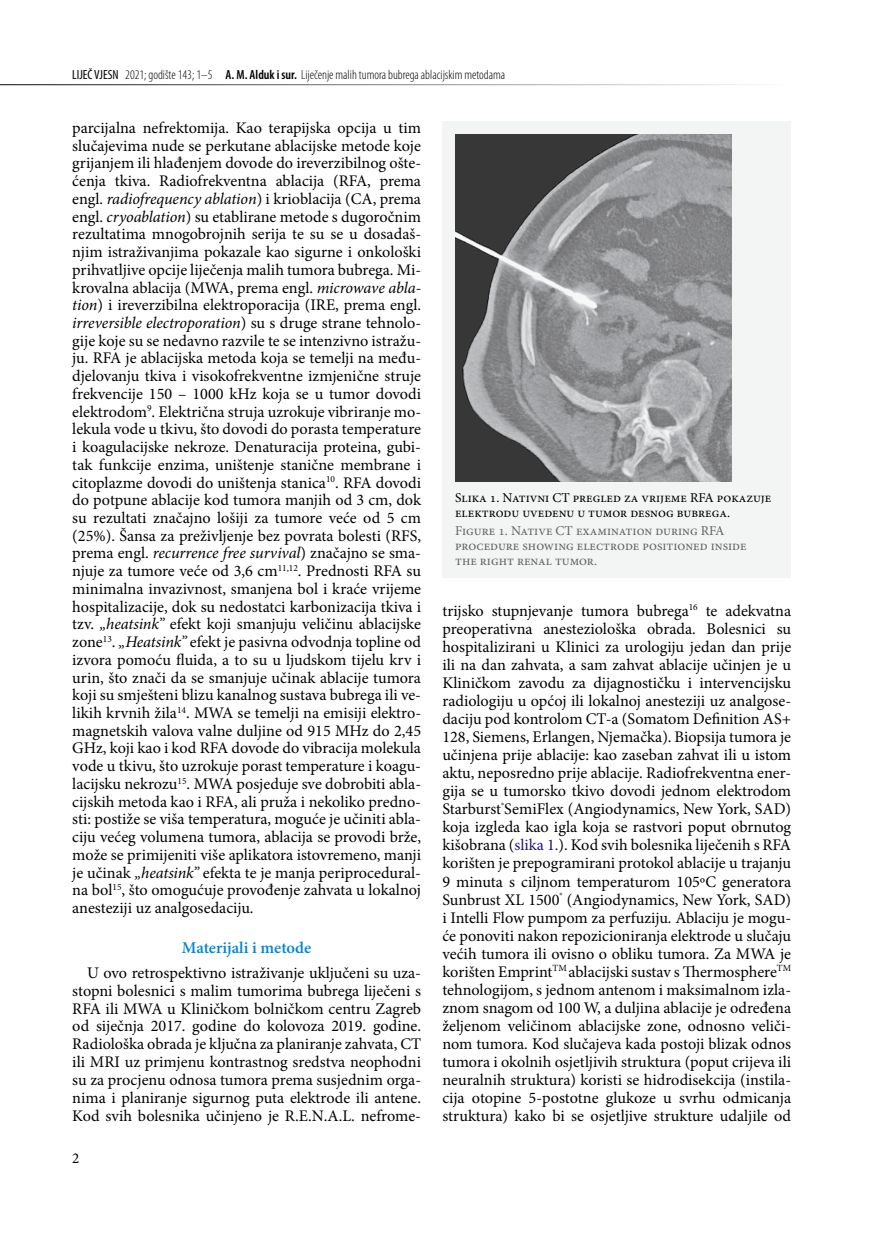
<style>
.page{position:relative;width:872px;height:1234px;background:#fff}
.page>*{position:absolute;margin:0;border:0;box-sizing:border-box;transform-origin:0 0}
.t1{font:600 16.5px "Minion Pro";color:#0087d1}
.t2{font:16.2px/17.7px "Minion Pro";color:#000;text-align:justify}
.t3{font:15px "Minion Pro";color:#000}
.t4{font:13.5px/15px "Minion Pro";color:#646365}
.t5{font:13.5px/15px "Minion Pro";color:#000}
.t6{font:300 condensed 13.2px "Myriad Pro";color:#000}
.s1{font-weight:400}
.s2{font-weight:600}
.s3{font-style:italic}
.s4{color:#231177}
</style>
<div class="page">
<hr style="left:0;top:84px;width:791px;height:1px;background:#000">
<div style="left:442px;top:121px;width:349px;height:456px;background:#f3f4f4"></div>
<img style="left:455px;top:134px;width:276px;height:348px">
<p class="t6" style="left:72px;top:67px;width:434px"><span class="s1">LIJEČ VJESN</span> 2021; godište 143; 1–5 <span class="s2">A. M. Alduk i sur.</span> Liječenje malih tumora bubrega ablacijskim metodama</p>
<p class="t2" style="left:72px;top:119px;width:351px">parcijalna nefrektomija. Kao terapijska opcija u tim slučajevima nude se perkutane ablacijske metode koje grijanjem ili hlađenjem dovode do ireverzibilnog ošte&shy;ćenja tkiva. Radiofrekventna ablacija (RFA, prema engl. <span class="s3">radiofrequency ablation</span>) i krioblacija (CA, prema engl. <span class="s3">cryoablation</span>) su etablirane metode s dugoročnim rezultatima mnogobrojnih serija te su se u dosadaš&shy;njim istraživanjima pokazale kao sigurne i onkološki prihvatljive opcije liječenja malih tumora bubrega. Mi&shy;krovalna ablacija (MWA, prema engl. <span class="s3">microwave abla&shy;tion</span>) i ireverzibilna elektroporacija (IRE, prema engl. <span class="s3">irreversible electroporation</span>) su s druge strane tehnolo&shy;gije koje su se nedavno razvile te se intenzivno istražu&shy;ju. RFA je ablacijska metoda koja se temelji na među&shy;djelovanju tkiva i visokofrekventne izmjenične struje frekvencije 150 – 1000 kHz koja se u tumor dovodi elektrodom<sup>9</sup>. Električna struja uzrokuje vibriranje mo&shy;lekula vode u tkivu, što dovodi do porasta temperature i koagulacijske nekroze. Denaturacija proteina, gubi&shy;tak funkcije enzima, uništenje stanične membrane i citoplazme dovodi do uništenja stanica<sup>10</sup>. RFA dovodi do potpune ablacije kod tumora manjih od 3 cm, dok su rezultati značajno lošiji za tumore veće od 5 cm (25%). Šansa za preživljenje bez povrata bolesti (RFS, prema engl. <span class="s3">recurrence free survival</span>) značajno se sma&shy;njuje za tumore veće od 3,6 cm<sup>11,12</sup>. Prednosti RFA su minimalna invazivnost, smanjena bol i kraće vrijeme hospitalizacije, dok su nedostatci karbonizacija tkiva i tzv. <span class="s3">„heatsink”</span> efekt koji smanjuju veličinu ablacijske zone<sup>13</sup>. <span class="s3">„Heatsink”</span> efekt je pasivna odvodnja topline od izvora pomoću fluida, a to su u ljudskom tijelu krv i urin, što znači da se smanjuje učinak ablacije tumora koji su smješteni blizu kanalnog sustava bubrega ili ve&shy;likih krvnih žila<sup>14</sup>. MWA se temelji na emisiji elektro&shy;magnetskih valova valne duljine od 915 MHz do 2,45<br>GHz, koji kao i kod RFA dovode do vibracija molekula vode u tkivu, što uzrokuje porast temperature i koagu&shy;lacijsku nekrozu<sup>15</sup>. MWA posjeduje sve dobrobiti abla&shy;cijskih metoda kao i RFA, ali pruža i nekoliko predno&shy;sti: postiže se viša temperatura, moguće je učiniti abla&shy;ciju većeg volumena tumora, ablacija se provodi brže, može se primijeniti više aplikatora istovremeno, manji je učinak <span class="s3">„heatsink”</span> efekta te je manja periprocedural&shy;na bol<sup>15</sup>, što omogućuje provođenje zahvata u lokalnoj anesteziji uz analgosedaciju.</p>
<p class="t1" style="left:182px;top:935px;width:131px">Materijali i metode</p>
<p class="t2" style="left:72px;top:963px;width:350px;text-indent:15px">U ovo retrospektivno istraživanje uključeni su uza&shy;stopni bolesnici s malim tumorima bubrega liječeni s RFA ili MWA u Kliničkom bolničkom centru Zagreb od siječnja 2017. godine do kolovoza 2019. godine.<br>Radiološka obrada je ključna za planiranje zahvata, CT ili MRI uz primjenu kontrastnog sredstva neophodni su za procjenu odnosa tumora prema susjednim orga&shy;nima i planiranje sigurnog puta elektrode ili antene.<br>Kod svih bolesnika učinjeno je R.E.N.A.L. nefrome-</p>
<p class="t5" style="left:455px;top:490px;width:318px">Slika 1. Nativni CT pregled za vrijeme RFA pokazuje elektrodu uvedenu u tumor desnog bubrega.</p>
<p class="t4" style="left:455px;top:522px;width:293px">Figure 1. Native CT examination during RFA procedure showing electrode positioned inside the right renal tumor.</p>
<p class="t2" style="left:442px;top:601px;width:350px">trijsko stupnjevanje tumora bubrega<sup>16</sup> te adekvatna preoperativna anesteziološka obrada. Bolesnici su hospitalizirani u Klinici za urologiju jedan dan prije ili na dan zahvata, a sam zahvat ablacije učinjen je u Kliničkom zavodu za dijagnostičku i intervencijsku radiologiju u općoj ili lokalnoj anesteziji uz analgose&shy;daciju pod kontrolom CT-a (Somatom Definition AS+ 128, Siemens, Erlangen, Njemačka). Biopsija tumora je učinjena prije ablacije: kao zaseban zahvat ili u istom aktu, neposredno prije ablacije. Radiofrekventna ener&shy;gija se u tumorsko tkivo dovodi jednom elektrodom Starburst<sup>®</sup>SemiFlex (Angiodynamics, New York, SAD) koja izgleda kao igla koja se rastvori poput obrnutog kišobrana (<span class="s4">slika 1.</span>). Kod svih bolesnika liječenih s RFA korišten je prepogramirani protokol ablacije u trajanju 9 minuta s ciljnom temperaturom 105ºC generatora Sunbrust XL 1500<sup>®</sup> (Angiodynamics, New York, SAD) i Intelli Flow pumpom za perfuziju. Ablaciju je mogu&shy;će ponoviti nakon repozicioniranja elektrode u slučaju većih tumora ili ovisno o obliku tumora. Za MWA je korišten Emprint<sup>TM</sup> ablacijski sustav s Thermosphere<sup>TM </sup>tehnologijom, s jednom antenom i maksimalnom izla&shy;znom snagom od 100 W, a duljina ablacije je određena željenom veličinom ablacijske zone, odnosno veliči&shy;nom tumora. Kod slučajeva kada postoji blizak odnos tumora i okolnih osjetljivih struktura (poput crijeva ili neuralnih struktura) koristi se hidrodisekcija (instila&shy;cija otopine 5-postotne glukoze u svrhu odmicanja struktura) kako bi se osjetljive strukture udaljile od</p>
<p class="t3" style="left:72px;top:1147px;width:9px">2</p>
</div>
